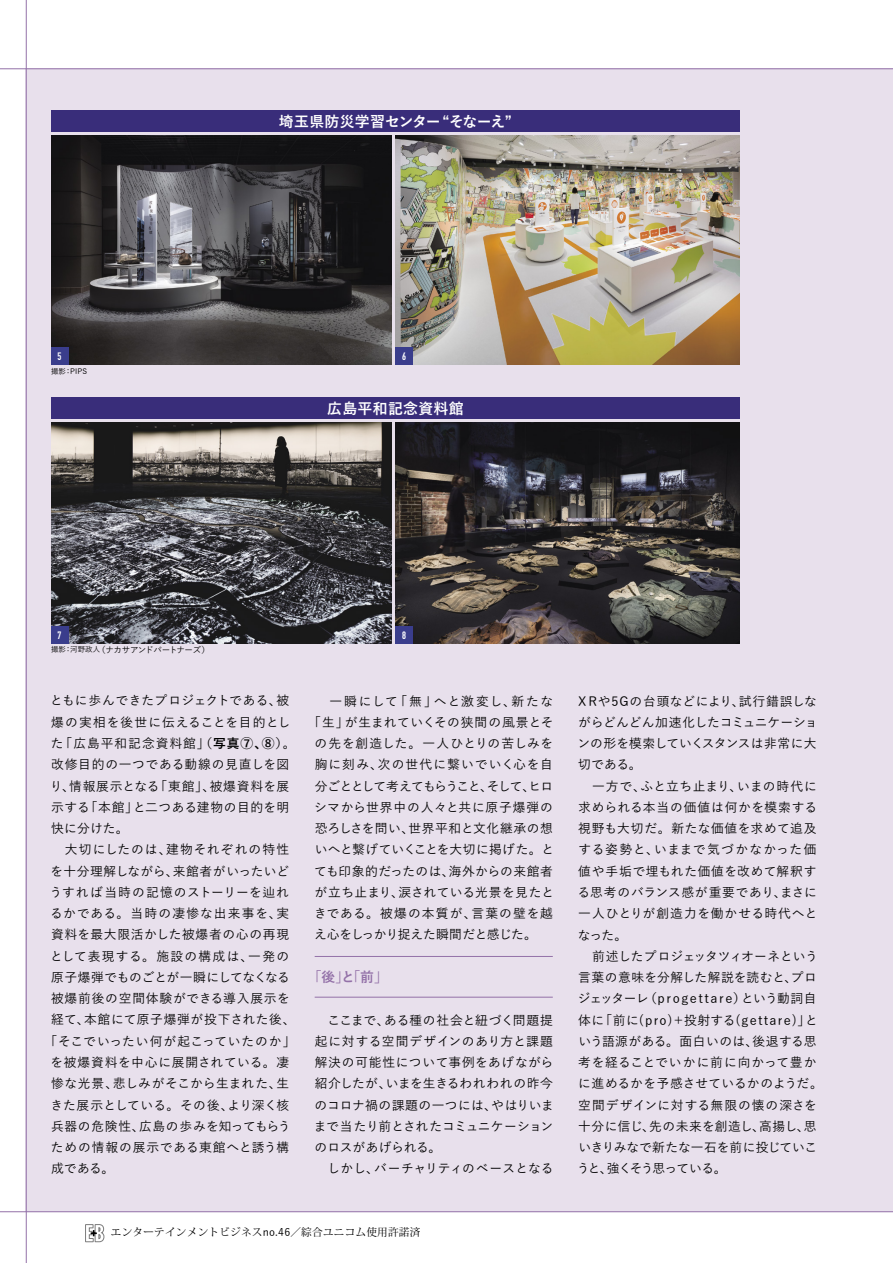
<style>
.page{position:relative;width:893px;height:1263px;background:#fff}
.page>*{position:absolute;margin:0;border:0;box-sizing:border-box;transform-origin:0 0}
.t1{font:700 14.85px "Yu Go";letter-spacing:.02em;color:#fff}
.t2{font:700 13.8px "Yu Go";color:#9371a8}
.t3{font:500 12.75px/21.3px "Yu Go";letter-spacing:.035em;color:#000}
.t4{font:500 12.75px "Yu Go";letter-spacing:.055em;color:#000}
.t5{font:500 12.75px "Yu Go";letter-spacing:.065em;color:#000}
.t6{font:500 12.75px "Yu Go";letter-spacing:.07em;color:#000}
.t7{font:500 12.75px "Yu Go";letter-spacing:.06em;color:#000}
.t8{font:500 12.75px "Yu Go";letter-spacing:.085em;color:#000}
.t9{font:500 12.75px "Yu Go";letter-spacing:.1em;color:#000}
.t10{font:500 12.75px "Yu Go";letter-spacing:.09em;color:#000}
.t11{font:500 12.75px "Yu Go";letter-spacing:-.085em;color:#000}
.t12{font:500 12.75px "Yu Go";letter-spacing:.075em;color:#000}
.t13{font:500 12.75px "Yu Go";letter-spacing:-.02em;color:#000}
.t14{font:500 12.75px "Yu Go";letter-spacing:.005em;color:#000}
.t15{font:500 12.75px "Yu Go";color:#000}
.t16{font:500 12.75px "Yu Go";letter-spacing:.08em;color:#000}
.t17{font:500 12.75px "Yu Go";letter-spacing:-.035em;color:#000}
.t18{font:10.65px "Koz Min Pr 6 N";letter-spacing:.02em;color:#000}
.t19{font:10.65px "DIN Engschrift";color:#fff}
.t20{font:500 8.55px "Yu Go";letter-spacing:-.045em;color:#000}
.t21{font:500 7.5px "Yu Go";letter-spacing:.02em;color:#000}
.s1{font-size:7.5px}
.s2{font-weight:700}
.s3{font-family:"Yu Go";font-weight:500}
</style>
<div class="page">
<div style="left:26px;top:68px;width:867px;height:1144px;background:#e8e0ec"></div>
<hr style="left:0;top:69px;width:893px;height:1px;background:#9371a8">
<hr style="left:0;top:1211px;width:893px;height:1px;background:#9371a8">
<hr style="left:26px;top:0;width:1px;height:1263px;background:#9371a8">
<div style="left:51px;top:111px;width:689px;height:21px;background:#392d7a"></div>
<div style="left:51px;top:397px;width:689px;height:22px;background:#392d7a"></div>
<img style="left:51px;top:135px;width:340px;height:230px">
<img style="left:51px;top:422px;width:340px;height:221px">
<img style="left:395px;top:135px;width:345px;height:230px">
<img style="left:395px;top:422px;width:345px;height:221px">
<div style="left:51px;top:348px;width:17px;height:17px;background:#3a3d8c"></div>
<div style="left:51px;top:626px;width:17px;height:17px;background:#3a3d8c"></div>
<div style="left:396px;top:348px;width:17px;height:17px;background:#3a3d8c"></div>
<div style="left:396px;top:626px;width:17px;height:17px;background:#3a3d8c"></div>
<hr style="left:315px;top:956px;width:238px;height:1px;background:#9371a8">
<hr style="left:315px;top:997px;width:238px;height:1px;background:#9371a8">
<svg style="left:85px;top:1224px;width:20px;height:18px"></svg>
<p class="t1" style="left:279px;top:113px;width:234px">埼玉県防災学習センター“そなーえ”</p>
<p class="t19" style="left:58px;top:350px;width:5px">5</p>
<p class="t21" style="left:51px;top:364px;width:38px">撮影：PIPS</p>
<p class="t19" style="left:402px;top:350px;width:5px">6</p>
<p class="t1" style="left:327px;top:400px;width:138px">広島平和記念資料館</p>
<p class="t19" style="left:58px;top:628px;width:5px">7</p>
<p class="t20" style="left:51px;top:642px;width:160px"><span class="s1">撮影：河野政人</span>（ナカサアンドパートナーズ）</p>
<p class="t3" style="left:50px;top:688px;width:240px">ともに歩んできたプロジェクトである、被</p>
<p class="t6" style="left:51px;top:710px;width:241px">爆の実相を後世に伝えることを目的とし</p>
<p class="t12" style="left:51px;top:731px;width:246px">た「広島平和記念資料館」（<span class="s2">写真⑦、⑧</span>）。</p>
<p class="t7" style="left:51px;top:753px;width:240px">改修目的の一つである動線の見直しを図</p>
<p class="t5" style="left:50px;top:774px;width:241px">り、情報展示となる「東館」、被爆資料を展</p>
<p class="t3" style="left:51px;top:795px;width:240px">示する「本館」と二つある建物の目的を明</p>
<p class="t3" style="left:51px;top:816px;width:79px">快に分けた。</p>
<p class="t8" style="left:51px;top:838px;width:240px">　大切にしたのは、建物それぞれの特性</p>
<p class="t3" style="left:51px;top:859px;width:240px">を十分理解しながら、来館者がいったいど</p>
<p class="t8" style="left:50px;top:880px;width:241px">うすれば当時の記憶のストーリーを辿れ</p>
<p class="t16" style="left:50px;top:902px;width:241px">るかである。当時の凄惨な出来事を、実</p>
<p class="t4" style="left:51px;top:923px;width:240px">資料を最大限活かした被爆者の心の再現</p>
<p class="t9" style="left:50px;top:944px;width:240px">として表現する。施設の構成は、一発の</p>
<p class="t13" style="left:51px;top:965px;width:240px">原子爆弾でものごとが一瞬にしてなくなる</p>
<p class="t5" style="left:51px;top:987px;width:240px">被爆前後の空間体験ができる導入展示を</p>
<p class="t4" style="left:51px;top:1008px;width:246px">経て、本館にて原子爆弾が投下された後、</p>
<p class="t3" style="left:45px;top:1029px;width:252px">「そこでいったい何が起こっていたのか」</p>
<p class="t3" style="left:51px;top:1050px;width:240px">を被爆資料を中心に展開されている。凄</p>
<p class="t3" style="left:51px;top:1071px;width:240px">惨な光景、悲しみがそこから生まれた、生</p>
<p class="t14" style="left:50px;top:1093px;width:240px">きた展示としている。その後、より深く核</p>
<p class="t4" style="left:51px;top:1114px;width:241px">兵器の危険性、広島の歩みを知ってもらう</p>
<p class="t7" style="left:51px;top:1135px;width:240px">ための情報の展示である東館へと誘う構</p>
<p class="t3" style="left:51px;top:1156px;width:65px">成である。</p>
<p class="t19" style="left:402px;top:628px;width:5px">8</p>
<p class="t9" style="left:315px;top:689px;width:240px">　一瞬にして「無」へと激変し、新たな</p>
<p class="t3" style="left:308px;top:710px;width:247px">「生」が生まれていくその狭間の風景とそ</p>
<p class="t3" style="left:315px;top:731px;width:240px">の先を創造した。一人ひとりの苦しみを</p>
<p class="t10" style="left:315px;top:753px;width:240px">胸に刻み、次の世代に繋いでいく心を自</p>
<p class="t11" style="left:315px;top:774px;width:240px">分ごととして考えてもらうこと、そして、ヒロ</p>
<p class="t6" style="left:314px;top:795px;width:240px">シマから世界中の人々と共に原子爆弾の</p>
<p class="t3" style="left:315px;top:816px;width:240px">恐ろしさを問い、世界平和と文化継承の想</p>
<p class="t15" style="left:315px;top:838px;width:241px">いへと繋げていくことを大切に掲げた。と</p>
<p class="t3" style="left:314px;top:859px;width:240px">ても印象的だったのは、海外からの来館者</p>
<p class="t3" style="left:315px;top:880px;width:241px">が立ち止まり、涙されている光景を見たと</p>
<p class="t10" style="left:314px;top:902px;width:240px">きである。被爆の本質が、言葉の壁を越</p>
<p class="t17" style="left:314px;top:923px;width:224px">え心をしっかり捉えた瞬間だと感じた。</p>
<p class="t2" style="left:308px;top:969px;width:82px">「後」と「前」</p>
<p class="t3" style="left:314px;top:1007px;width:242px">　ここまで、ある種の社会と紐づく問題提起に対する空間デザインのあり方と課題解決の可能性について事例をあげながら紹介したが、いまを生きるわれわれの昨今のコロナ禍の課題の一つには、やはりいままで当たり前とされたコミュニケーションのロスがあげられる。<br>　しかし、バーチャリティのベースとなる</p>
<p class="t18" style="left:111px;top:1226px;width:311px">エンターテインメントビジネス<span class="s3">no.46</span>／綜合ユニコム使用許諾済</p>
<p class="t3" style="left:577px;top:689px;width:248px">XRや5Gの台頭などにより、試行錯誤しながらどんどん加速化したコミュニケーションの形を模索していくスタンスは非常に大切である。<br>　一方で、ふと立ち止まり、いまの時代に求められる本当の価値は何かを模索する視野も大切だ。新たな価値を求めて追及する姿勢と、いままで気づかなかった価値や手垢で埋もれた価値を改めて解釈する思考のバランス感が重要であり、まさに一人ひとりが創造力を働かせる時代へとなった。<br>　前述したプロジェッタツィオーネという言葉の意味を分解した解説を読むと、プロジェッターレ（progettare）という動詞自体に「前に(pro)＋投射する(gettare)」という語源がある。面白いのは、後退する思考を経ることでいかに前に向かって豊かに進めるかを予感させているかのようだ。空間デザインに対する無限の懐の深さを十分に信じ、先の未来を創造し、高揚し、思いきりみなで新たな一石を前に投じていこうと、強くそう思っている。</p>
</div>
